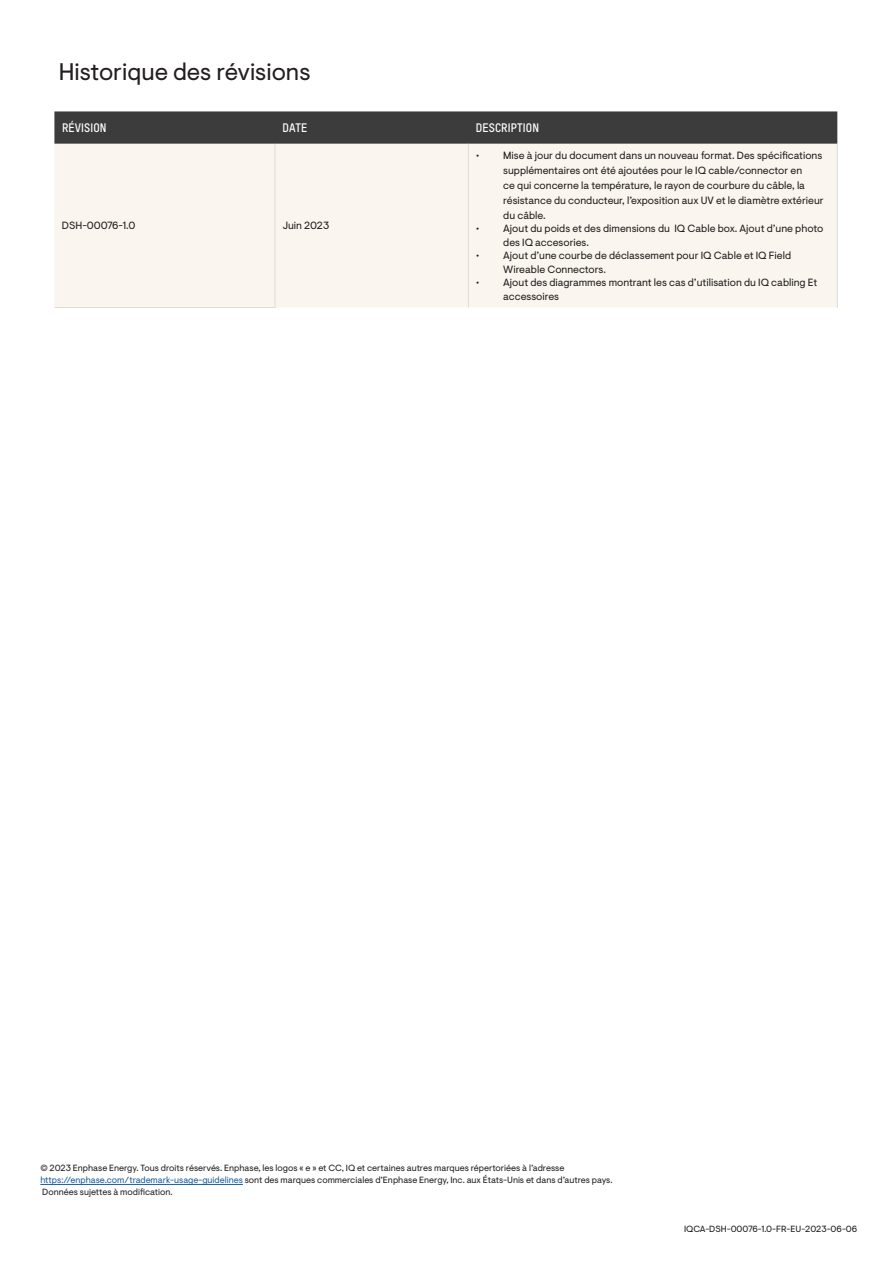
<style>
.page{position:relative;width:893px;height:1263px;background:#fff}
.page>*{position:absolute;margin:0;border:0;box-sizing:border-box;transform-origin:0 0}
.Subheading{font:24px "Enphase Visuelt";color:#231f20}
.Specification_header{font:12px "T Star Pro Bold";letter-spacing:.01em;color:#fff}
.Specification_left_c{font:10.5px/15px "Enphase Visuelt";color:#231f20}
.Specification_left_a{font:10.5px "Enphase Visuelt";color:#231f20}
.Footnote_left{font:9px/12px "Enphase Visuelt";color:#231f20}
.s1{color:#175d9e}
</style>
<div class="page">
<div style="left:54px;top:111px;width:783px;height:33px;background:#3c3c3c"></div>
<div style="left:55px;top:144px;width:782px;height:163px;background:#faf6ef"></div>
<hr style="left:468px;top:144px;width:1px;height:163px;background:#dcdcd6">
<hr style="left:837px;top:144px;width:1px;height:163px;background:#dcdcd6">
<hr style="left:275px;top:144px;width:1px;height:163px;background:#dcdcd6">
<hr style="left:54px;top:307px;width:221px;height:1px;background:#dcdcd6">
<hr style="left:40px;top:1184px;width:203px;height:1px;background:#175d9e">
<p class="Subheading" style="left:59px;top:57px;width:253px">Historique des révisions</p>
<p class="Specification_header" style="left:62px;top:119px;width:46px">RÉVISION</p>
<p class="Specification_header" style="left:283px;top:119px;width:26px">DATE</p>
<p class="Specification_header" style="left:476px;top:119px;width:65px">DESCRIPTION</p>
<p class="Specification_left_c" style="left:62px;top:219px;width:75px">DSH-00076-1.0</p>
<p class="Specification_left_a" style="left:283px;top:220px;width:48px">Juin 2023</p>
<p class="Specification_left_c" style="left:503px;top:148px;width:322px;text-indent:-27px">• Mise à jour du document dans un nouveau format. Des spécifications supplémentaires ont été ajoutées pour le IQ cable/connector en<br>ce qui concerne la température, le rayon de courbure du câble, la résistance du conducteur, l’exposition aux UV et le diamètre extérieur du câble.</p>
<p class="Specification_left_c" style="left:503px;top:222px;width:322px;line-height:13.5px;text-indent:-27px">• Ajout du poids et des dimensions du IQ Cable box. Ajout d’une photo des IQ accesories.</p>
<p class="Specification_left_c" style="left:503px;top:249px;width:289px;line-height:13.5px;text-indent:-27px">• Ajout d’une courbe de déclassement pour IQ Cable et IQ Field<br>Wireable Connectors.</p>
<p class="Specification_left_c" style="left:503px;top:276px;width:316px;line-height:13.5px;text-indent:-27px">• Ajout des diagrammes montrant les cas d’utilisation du IQ cabling Et accessoires</p>
<p class="Footnote_left" style="left:40px;top:1162px;width:574px">© 2023 Enphase Energy. Tous droits réservés. Enphase, les logos « e » et CC, IQ et certaines autres marques répertoriées à l’adresse <span class="s1">https://enphase.com/trademark-usage-guidelines</span> sont des marques commerciales d’Enphase Energy, Inc. aux États-Unis et dans d’autres pays.</p>
<p class="Footnote_left" style="left:42px;top:1186px;width:132px">Données sujettes à modification.</p>
<p class="Footnote_left" style="left:684px;top:1223px;width:175px">IQCA-DSH-00076-1.0-FR-EU-2023-06-06</p>
</div>
